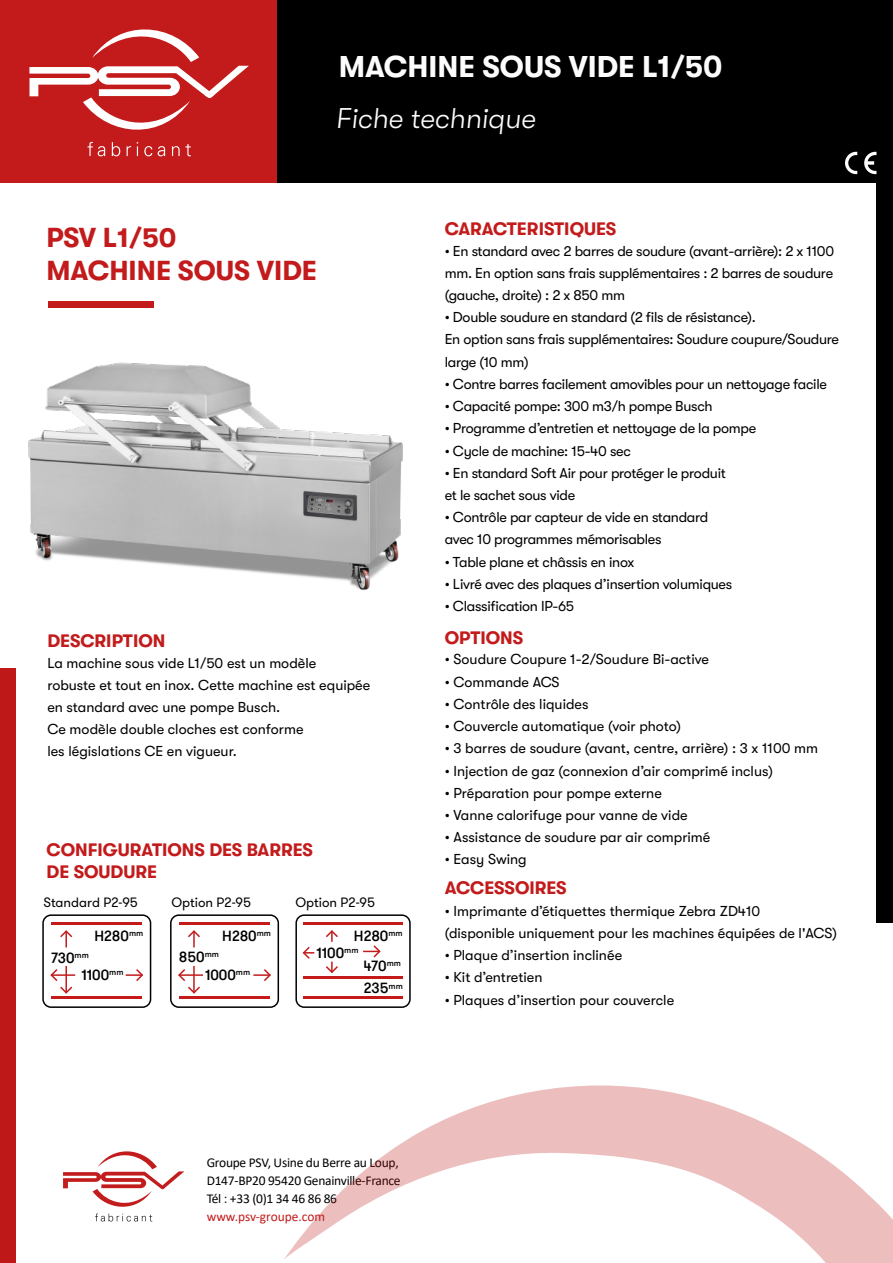
<style>
.page{position:relative;width:893px;height:1263px;background:#fff}
.page>*{position:absolute;margin:0;border:0;box-sizing:border-box;transform-origin:0 0}
.t1{font:700 30px "GT Walsheim";color:#fcfcfc}
.t2{font:italic 300 28.5px "GT Walsheim Pro";color:#fcfcfc}
.t3{font:700 27.45px/32.8px "GT Walsheim";color:#c31b1c}
.t4{font:700 18px/21.6px "GT Walsheim";color:#c31b1c}
.t5{font:500 14.7px "GT Walsheim Pro";color:#000}
.t6{font:14.4px/22.2px "GT Walsheim Pro";letter-spacing:-.01em;color:#000}
.t7{font:13.5px/18px "Calibri";letter-spacing:-.02em;color:#000}
.t8{font:13.5px "GT Walsheim Pro";color:#000}
.t9{font:13.35px "Calibri";color:#c31b1c}
</style>
<div class="page">
<div style="left:0;top:0;width:893px;height:183px;background:#000"></div>
<div style="left:0;top:0;width:276px;height:183px;background:#c31b1c"></div>
<svg style="left:29px;top:29px;width:220px;height:127px"></svg>
<div style="left:48px;top:301px;width:106px;height:6px;background:#c31b1c"></div>
<svg style="left:63px;top:1151px;width:121px;height:70px"></svg>
<svg style="left:284px;top:1085px;width:609px;height:178px"></svg>
<div style="left:876px;top:183px;width:17px;height:740px;background:#000"></div>
<div style="left:0;top:669px;width:16px;height:594px;background:#bf1818"></div>
<hr style="left:51px;top:922px;width:91px;height:2px;background:#c31b1c">
<div style="left:42px;top:914px;width:109px;height:94px;border:2px solid #000;border-radius:8px"></div>
<hr style="left:51px;top:996px;width:91px;height:3px;background:#c31b1c">
<svg style="left:60px;top:930px;width:13px;height:17px"></svg>
<hr style="left:65px;top:966px;width:2px;height:27px;background:#c31b1c">
<hr style="left:51px;top:974px;width:24px;height:2px;background:#c31b1c">
<svg style="left:50px;top:967px;width:24px;height:27px"></svg>
<svg style="left:126px;top:969px;width:18px;height:12px"></svg>
<hr style="left:179px;top:922px;width:91px;height:2px;background:#c31b1c">
<div style="left:170px;top:914px;width:109px;height:94px;border:2px solid #000;border-radius:8px"></div>
<hr style="left:179px;top:996px;width:91px;height:3px;background:#c31b1c">
<svg style="left:188px;top:930px;width:12px;height:17px"></svg>
<hr style="left:193px;top:966px;width:2px;height:27px;background:#c31b1c">
<hr style="left:179px;top:974px;width:24px;height:2px;background:#c31b1c">
<svg style="left:178px;top:967px;width:24px;height:27px"></svg>
<svg style="left:253px;top:969px;width:18px;height:12px"></svg>
<hr style="left:303px;top:922px;width:100px;height:2px;background:#c31b1c">
<div style="left:295px;top:914px;width:116px;height:94px;border:2px solid #000;border-radius:8px"></div>
<hr style="left:303px;top:977px;width:100px;height:2px;background:#c31b1c">
<hr style="left:303px;top:996px;width:100px;height:3px;background:#c31b1c">
<svg style="left:326px;top:930px;width:12px;height:12px"></svg>
<svg style="left:302px;top:946px;width:12px;height:13px"></svg>
<svg style="left:326px;top:961px;width:12px;height:13px"></svg>
<svg style="left:363px;top:945px;width:18px;height:13px"></svg>
<img style="left:28px;top:362px;width:375px;height:228px">
<svg style="left:845px;top:152px;width:31px;height:22px"></svg>
<h1 class="t1" style="left:339px;top:50px;width:385px">MACHINE SOUS VIDE L1/50</h1>
<h2 class="t2" style="left:336px;top:102px;width:201px">Fiche technique</h2>
<h3 class="t3" style="left:47px;top:221px;width:272px">PSV L1/50<br>MACHINE SOUS VIDE</h3>
<p class="t4" style="left:47px;top:630px;width:119px">DESCRIPTION</p>
<p class="t4" style="left:445px;top:218px;width:173px">CARACTERISTIQUES</p>
<p class="t6" style="left:445px;top:240px;width:391px;text-align:justify">• En standard avec 2 barres de soudure (avant-arrière): 2 x 1100 mm. En option sans frais supplémentaires : 2 barres de soudure (gauche, droite) : 2 x 850 mm</p>
<p class="t6" style="left:445px;top:306px;width:396px">• Double soudure en standard (2 fils de résistance).<br>En option sans frais supplémentaires: Soudure coupure/Soudure large (10 mm)</p>
<p class="t6" style="left:445px;top:373px;width:384px">• Contre barres facilement amovibles pour un nettoyage facile</p>
<p class="t6" style="left:445px;top:395px;width:269px">• Capacité pompe: 300 m3/h pompe Busch</p>
<p class="t6" style="left:445px;top:417px;width:313px">• Programme d’entretien et nettoyage de la pompe</p>
<p class="t6" style="left:445px;top:440px;width:188px">• Cycle de machine: 15-40 sec</p>
<p class="t6" style="left:445px;top:462px;width:283px">• En standard Soft Air pour protéger le produit et le sachet sous vide</p>
<p class="t6" style="left:445px;top:506px;width:265px">• Contrôle par capteur de vide en standard avec 10 programmes mémorisables</p>
<p class="t6" style="left:445px;top:551px;width:191px">• Table plane et châssis en inox</p>
<p class="t6" style="left:445px;top:573px;width:289px">• Livré avec des plaques d’insertion volumiques</p>
<p class="t6" style="left:445px;top:595px;width:131px">• Classification IP-65</p>
<p class="t4" style="left:445px;top:627px;width:80px">OPTIONS</p>
<p class="t6" style="left:47px;top:651px;width:324px">La machine sous vide L1/50 est un modèle<br>robuste et tout en inox. Cette machine est equipée en standard avec une pompe Busch.<br>Ce modèle double cloches est conforme<br>les législations CE en vigueur.</p>
<p class="t4" style="left:47px;top:839px;width:268px">CONFIGURATIONS DES BARRES<br>DE SOUDURE</p>
<p class="t8" style="left:44px;top:894px;width:96px">Standard P2-95</p>
<p class="t5" style="left:95px;top:926px;width:50px">H280<sup>mm</sup></p>
<p class="t5" style="left:82px;top:965px;width:44px">1100<sup>mm</sup></p>
<p class="t5" style="left:51px;top:949px;width:39px">730<sup>mm</sup></p>
<p class="t8" style="left:171px;top:894px;width:81px">Option P2-95</p>
<p class="t5" style="left:222px;top:926px;width:50px">H280<sup>mm</sup></p>
<p class="t5" style="left:205px;top:965px;width:47px">1000<sup>mm</sup></p>
<p class="t5" style="left:179px;top:947px;width:42px">850<sup>mm</sup></p>
<p class="t8" style="left:295px;top:894px;width:81px">Option P2-95</p>
<p class="t5" style="left:354px;top:926px;width:50px">H280<sup>mm</sup></p>
<p class="t5" style="left:316px;top:943px;width:44px">1100<sup>mm</sup></p>
<p class="t5" style="left:363px;top:957px;width:39px">470<sup>mm</sup></p>
<p class="t5" style="left:364px;top:979px;width:41px">235<sup>mm</sup></p>
<p class="t6" style="left:445px;top:648px;width:266px">• Soudure Coupure 1-2/Soudure Bi-active</p>
<p class="t6" style="left:445px;top:671px;width:116px">• Commande ACS</p>
<p class="t6" style="left:445px;top:693px;width:145px">• Contrôle des liquides</p>
<p class="t6" style="left:445px;top:715px;width:238px">• Couvercle automatique (voir photo)</p>
<p class="t6" style="left:445px;top:737px;width:375px">• 3 barres de soudure (avant, centre, arrière) : 3 x 1100 mm</p>
<p class="t6" style="left:445px;top:759px;width:330px">• Injection de gaz (connexion d’air comprimé inclus)</p>
<p class="t6" style="left:445px;top:782px;width:219px">• Préparation pour pompe externe</p>
<p class="t6" style="left:445px;top:804px;width:244px">• Vanne calorifuge pour vanne de vide</p>
<p class="t6" style="left:445px;top:826px;width:267px">• Assistance de soudure par air comprimé</p>
<p class="t6" style="left:445px;top:848px;width:83px">• Easy Swing</p>
<p class="t4" style="left:445px;top:877px;width:124px">ACCESSOIRES</p>
<p class="t6" style="left:445px;top:900px;width:394px">• Imprimante d’étiquettes thermique Zebra ZD410<br>(disponible uniquement pour les machines équipées de l'ACS)</p>
<p class="t6" style="left:445px;top:944px;width:179px">• Plaque d’insertion inclinée</p>
<p class="t6" style="left:445px;top:966px;width:99px">• Kit d’entretien</p>
<p class="t6" style="left:445px;top:989px;width:231px">• Plaques d’insertion pour couvercle</p>
<p class="t7" style="left:207px;top:1153px;width:195px">Groupe PSV, Usine du Berre au Loup,<br>D147-BP20 95420 Genainville-France<br>Tél : +33 (0)1 34 46 86 86</p>
<p class="t9" style="left:207px;top:1207px;width:120px">www.psv-groupe.com</p>
</div>
